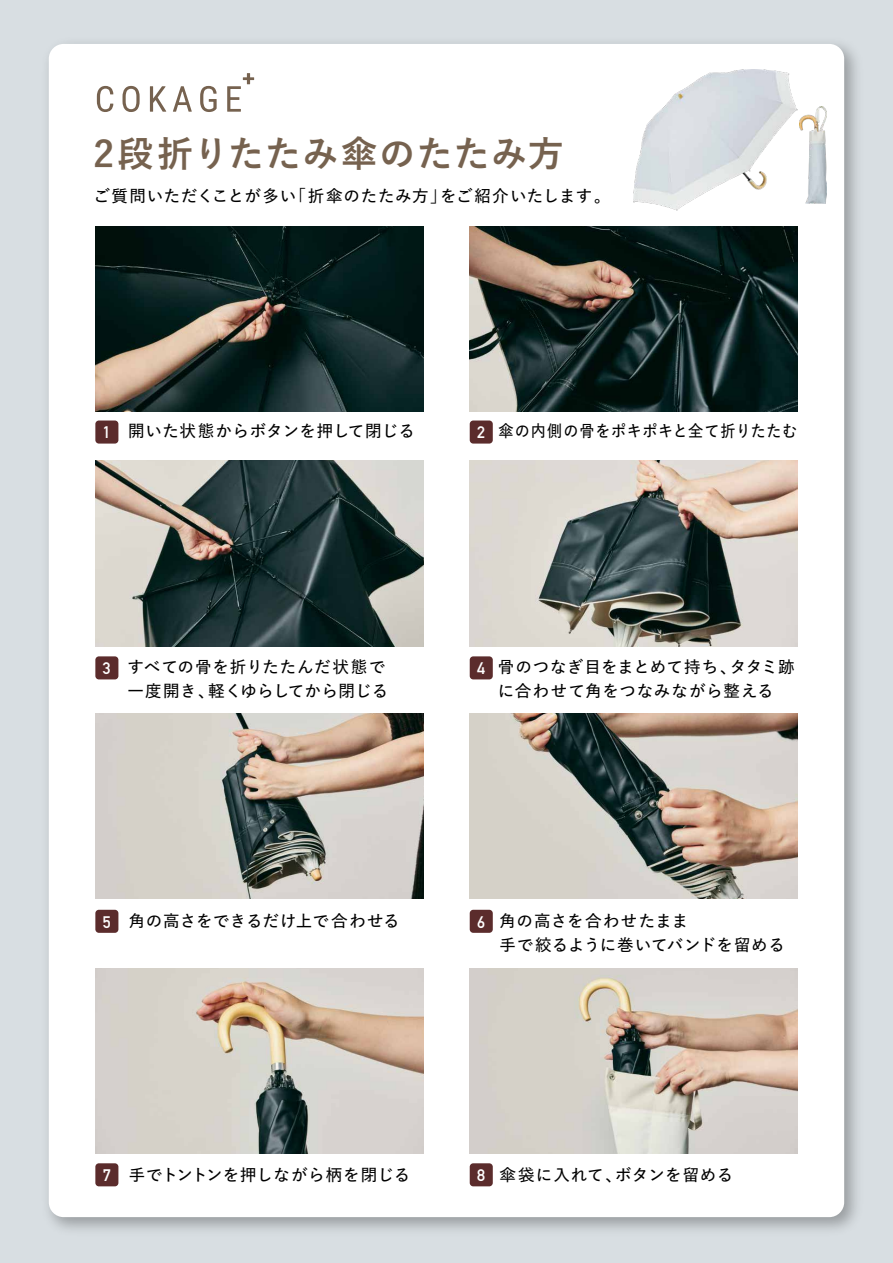
<style>
.page{position:relative;width:893px;height:1263px;background:#fff}
.page>*{position:absolute;margin:0;border:0;box-sizing:border-box;transform-origin:0 0}
.t1{font:700 36px "Yu Go Pr 6 N";letter-spacing:.035em;color:#76624f}
.t2{font:600 16.5px/24px "Yu Go Pr 6 N";letter-spacing:.035em;color:#000}
.t3{font:600 16.5px "Yu Go Pr 6 N";letter-spacing:.035em;color:#000;scale:.91 1}
.t4{font:600 16.5px "Yu Go Pr 6 N";letter-spacing:.015em;color:#000}
.t5{font:16.5px "DIN Mittelschrift";color:#fff}
</style>
<div class="page">
<div style="left:1px;top:0;width:892px;height:1263px;background:#d8dee2"></div>
<img style="left:48px;top:43px;width:809px;height:1187px">
<div style="left:49px;top:44px;width:795px;height:1173px;background:#fff;border-radius:15px"></div>
<img style="left:634px;top:70px;width:163px;height:141px">
<img style="left:800px;top:107px;width:27px;height:96px">
<img style="left:95px;top:227px;width:328px;height:185px">
<img style="left:469px;top:227px;width:329px;height:184px">
<img style="left:95px;top:461px;width:328px;height:185px">
<img style="left:470px;top:461px;width:328px;height:185px">
<img style="left:95px;top:713px;width:328px;height:185px">
<img style="left:470px;top:713px;width:328px;height:185px">
<img style="left:95px;top:968px;width:328px;height:185px">
<img style="left:470px;top:968px;width:328px;height:185px">
<div style="left:470px;top:420px;width:23px;height:24px;background:#5b2c2c;border-radius:4px"></div>
<div style="left:470px;top:656px;width:23px;height:23px;background:#5b2c2c;border-radius:4px"></div>
<div style="left:470px;top:910px;width:23px;height:23px;background:#5b2c2c;border-radius:4px"></div>
<div style="left:470px;top:1163px;width:23px;height:23px;background:#5b2c2c;border-radius:4px"></div>
<div style="left:95px;top:420px;width:23px;height:24px;background:#5b2c2c;border-radius:4px"></div>
<div style="left:95px;top:656px;width:23px;height:23px;background:#5b2c2c;border-radius:4px"></div>
<div style="left:95px;top:910px;width:23px;height:23px;background:#5b2c2c;border-radius:4px"></div>
<div style="left:95px;top:1163px;width:23px;height:23px;background:#5b2c2c;border-radius:4px"></div>
<svg style="left:97px;top:86px;width:16px;height:26px"></svg>
<svg style="left:123px;top:86px;width:17px;height:26px"></svg>
<svg style="left:150px;top:86px;width:16px;height:26px"></svg>
<svg style="left:173px;top:86px;width:19px;height:26px"></svg>
<svg style="left:200px;top:86px;width:17px;height:26px"></svg>
<svg style="left:227px;top:73px;width:27px;height:39px"></svg>
<h1 class="t1" style="left:93px;top:133px;width:472px">2段折りたたみ傘のたたみ方</h1>
<p class="t2" style="left:93px;top:182px;width:519px">ご質問いただくことが多い「折傘のたたみ方」をご紹介いたします。</p>
<p class="t5" style="left:103px;top:423px;width:9px">1</p>
<p class="t2" style="left:128px;top:417px;width:288px">開いた状態からボタンを押して閉じる</p>
<p class="t5" style="left:477px;top:423px;width:9px">2</p>
<p class="t3" style="left:499px;top:415px;width:330px">傘の内側の骨をポキポキと全て折りたたむ</p>
<p class="t5" style="left:103px;top:659px;width:9px">3</p>
<p class="t2" style="left:127px;top:652px;width:262px">すべての骨を折りたたんだ状態で一度開き、軽くゆらしてから閉じる</p>
<p class="t5" style="left:477px;top:659px;width:9px">4</p>
<p class="t2" style="left:498px;top:652px;width:298px">骨のつなぎ目をまとめて持ち、タタミ跡に合わせて角をつなみながら整える</p>
<p class="t5" style="left:103px;top:912px;width:9px">5</p>
<p class="t2" style="left:129px;top:907px;width:273px">角の高さをできるだけ上で合わせる</p>
<p class="t5" style="left:477px;top:912px;width:9px">6</p>
<p class="t2" style="left:500px;top:907px;width:287px">角の高さを合わせたまま<br>手で絞るように巻いてバンドを留める</p>
<p class="t5" style="left:103px;top:1166px;width:9px">7</p>
<p class="t4" style="left:129px;top:1159px;width:283px">手でトントンを押しながら柄を閉じる</p>
<p class="t5" style="left:477px;top:1166px;width:9px">8</p>
<p class="t2" style="left:500px;top:1160px;width:235px">傘袋に入れて、ボタンを留める</p>
</div>
